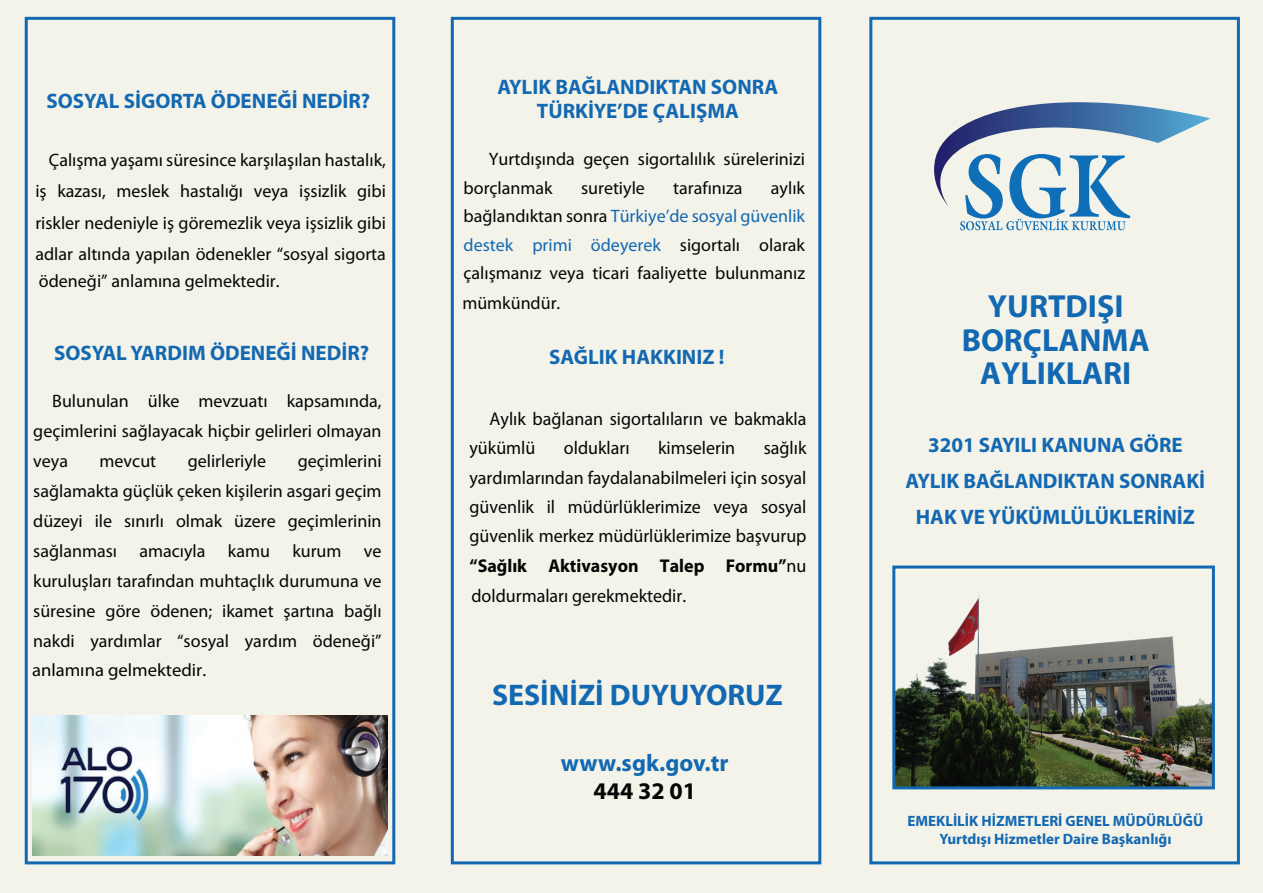
<style>
.page{position:relative;width:1263px;height:893px;background:#f3f3ea}
.page>*{position:absolute;margin:0;border:0;box-sizing:border-box;transform-origin:0 0}
.t1{font:700 32.1px/33.5px "Myriad Pro";color:#1368b2;text-align:center}
.t2{font:700 29.85px "Myriad Pro";color:#1368b2}
.t3{font:700 24px "Myriad Pro";color:#1368b2}
.t4{font:700 24px "Myriad Pro";color:#050504}
.t5{font:700 21px/36px "Myriad Pro";color:#1368b2;text-align:center}
.t6{font:18.6px/29.4px "Myriad Pro";color:#050504}
.t7{font:18px/30px "Myriad Pro";color:#050504;text-align:justify}
.t8{font:18px "Myriad Pro";color:#050504;scale:1.04 1}
.t9{font:700 15px/18px "Myriad Pro";color:#1368b2;text-align:center}
.s1{color:#1368b2}
.s2{font-weight:700}
</style>
<div class="page">
<div style="left:869px;top:17px;width:371px;height:847px;border:3px solid #1368b2"></div>
<div style="left:451px;top:17px;width:370px;height:847px;border:3px solid #1368b2"></div>
<div style="left:25px;top:17px;width:370px;height:847px;border:3px solid #1368b2"></div>
<img style="left:33px;top:715px;width:354px;height:140px">
<img style="left:896px;top:595px;width:315px;height:190px">
<div style="left:892px;top:566px;width:323px;height:223px;border:3px solid #1368b2"></div>
<svg style="left:934px;top:102px;width:276px;height:128px"></svg>
<p class="t5" style="left:47px;top:82px;width:325px">SOSYAL SİGORTA ÖDENEĞİ NEDİR?</p>
<p class="t5" style="left:497px;top:74px;width:282px;line-height:24px">AYLIK BAĞLANDIKTAN SONRA<br>TÜRKİYE’DE ÇALIŞMA</p>
<p class="t7" style="left:35px;top:144px;width:352px;line-height:31.5px;text-indent:13px">Çalışma yaşamı süresince karşılaşılan hastalık, iş kazası, meslek hastalığı veya işsizlik gibi riskler nedeniyle iş göremezlik veya işsizlik gibi adlar altında yapılan ödenekler “sosyal sigorta</p>
<p class="t7" style="left:464px;top:145px;width:343px;line-height:28.5px;text-indent:25px">Yurtdışında geçen sigortalılık sürelerinizi borçlanmak</p>
<p class="t7" style="left:581px;top:172px;width:65px">suretiyle</p>
<p class="t7" style="left:673px;top:172px;width:71px">tarafınıza</p>
<p class="t7" style="left:464px;top:173px;width:343px;line-height:28.5px;text-indent:307px">aylık bağlandıktan sonra <span class="s1">Türkiye’de sosyal güvenlik destek primi ödeyerek</span> sigortalı olarak çalışmanız veya ticari faaliyette bulunmanız</p>
<p class="t7" style="left:39px;top:266px;width:242px">ödeneği” anlamına gelmektedir.</p>
<p class="t7" style="left:462px;top:287px;width:99px">mümkündür.</p>
<p class="t5" style="left:54px;top:335px;width:317px">SOSYAL YARDIM ÖDENEĞİ NEDİR?</p>
<p class="t5" style="left:549px;top:338px;width:177px">SAĞLIK HAKKINIZ !</p>
<p class="t7" style="left:33px;top:386px;width:350px;text-indent:19px">Bulunulan ülke mevzuatı kapsamında, geçimlerini sağlayacak hiçbir gelirleri olmayan veya</p>
<p class="t7" style="left:33px;top:446px;width:350px;text-indent:264px">geçimlerini sağlamakta güçlük çeken kişilerin asgari geçim düzeyi ile sınırlı olmak üzere geçimlerinin sağlanması amacıyla kamu kurum ve kuruluşları tarafından muhtaçlık durumuna ve süresine göre ödenen; ikamet şartına bağlı nakdi yardımlar “sosyal yardım ödeneği”</p>
<p class="t7" style="left:100px;top:446px;width:58px">mevcut</p>
<p class="t7" style="left:188px;top:446px;width:80px">gelirleriyle</p>
<p class="t8" style="left:32px;top:659px;width:169px">anlamına gelmektedir.</p>
<p class="t6" style="left:469px;top:404px;width:338px;text-indent:20px">Aylık bağlanan sigortalıların ve bakmakla yükümlü</p>
<p class="t6" style="left:469px;top:433px;width:339px;text-align:justify;text-indent:294px">sağlık yardımlarından faydalanabilmeleri için sosyal güvenlik il müdürlüklerimize veya sosyal güvenlik merkez müdürlüklerimize başvurup <span class="s2">“Sağlık Aktivasyon Talep Formu”</span>nu</p>
<p class="t6" style="left:564px;top:433px;width:67px">oldukları</p>
<p class="t6" style="left:658px;top:433px;width:79px">kimselerin</p>
<p class="t6" style="left:471px;top:580px;width:216px">doldurmaları gerekmektedir.</p>
<h2 class="t2" style="left:492px;top:675px;width:292px">SESİNİZİ DUYUYORUZ</h2>
<h3 class="t3" style="left:561px;top:747px;width:169px">www.sgk.gov.tr</h3>
<h3 class="t4" style="left:593px;top:775px;width:104px">444 32 01</h3>
<h1 class="t1" style="left:962px;top:289px;width:190px">YURTDIŞI<br>BORÇLANMA<br>AYLIKLARI</h1>
<p class="t5" style="left:906px;top:427px;width:301px">3201 SAYILI KANUNA GÖRE<br>AYLIK BAĞLANDIKTAN SONRAKİ<br>HAK VE YÜKÜMLÜLÜKLERİNİZ</p>
<p class="t9" style="left:907px;top:811px;width:297px">EMEKLİLİK HİZMETLERİ GENEL MÜDÜRLÜĞÜ<br>Yurtdışı Hizmetler Daire Başkanlığı</p>
</div>
